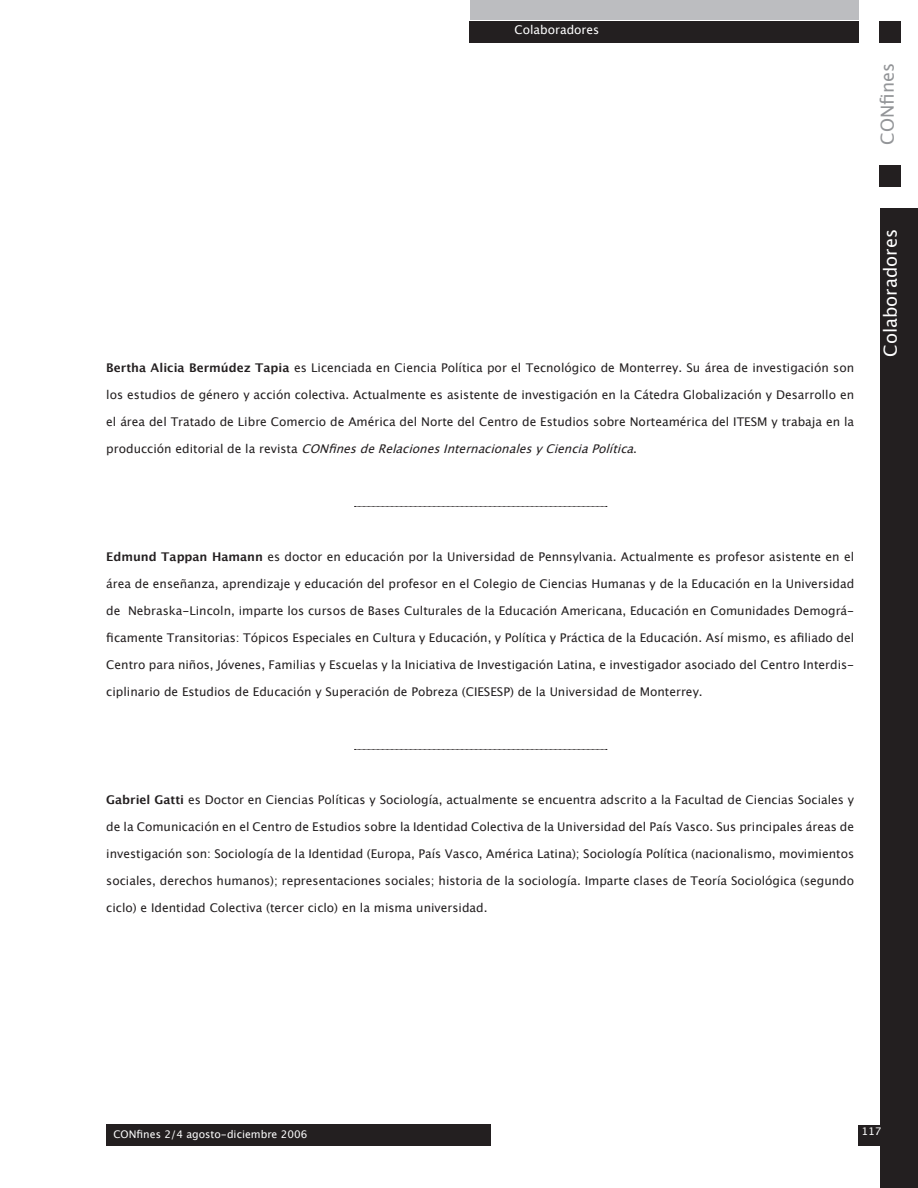
<style>
.page{position:relative;width:918px;height:1188px;background:#fff}
.page>*{position:absolute;margin:0;border:0;box-sizing:border-box;transform-origin:0 0}
.t1{font:18px "Lucida Grande";color:#fff}
.t2{font:18px "Lucida Grande";color:#939598}
.t3{font:12px "Lucida Grande";color:#231f20}
.t4{font:italic 12px "Lucida Grande";color:#231f20}
.t5{font:12px "Lucida Grande";color:#fff}
.t6{font:10.5px "Lucida Grande";color:#fdfdfd}
.s1{font-weight:700}
.s2{font-style:normal}
</style>
<div class="page">
<div style="left:880px;top:208px;width:38px;height:980px;background:#231f20"></div>
<div style="left:469px;top:21px;width:389px;height:21px;background:#231f20"></div>
<div style="left:470px;top:0;width:388px;height:19px;background:#bcbdc0"></div>
<div style="left:879px;top:21px;width:22px;height:21px;background:#231f20"></div>
<div style="left:879px;top:166px;width:22px;height:21px;background:#231f20"></div>
<div style="left:106px;top:1124px;width:385px;height:21px;background:#231f20"></div>
<div style="left:858px;top:1125px;width:42px;height:20px;background:#231f20"></div>
<svg style="left:355px;top:506px;width:252px;height:1px"></svg>
<svg style="left:355px;top:749px;width:252px;height:1px"></svg>
<p class="t5" style="left:515px;top:22px;width:86px">Colaboradores</p>
<h1 class="t2" style="left:877px;top:145px;width:83px;rotate:-90deg">CONfines</h1>
<p class="t3" style="left:106px;top:361px;width:749px"><span class="s1">Bertha Alicia Bermúdez Tapia</span> es Licenciada en Ciencia Política por el Tecnológico de Monterrey. Su área de investigación son</p>
<p class="t3" style="left:106px;top:388px;width:749px">los estudios de género y acción colectiva. Actualmente es asistente de investigación en la Cátedra Globalización y Desarrollo en</p>
<p class="t3" style="left:106px;top:415px;width:749px">el área del Tratado de Libre Comercio de América del Norte del Centro de Estudios sobre Norteamérica del ITESM y trabaja en la</p>
<p class="t4" style="left:106px;top:442px;width:535px"><span class="s2">p r o d u c c i ó n e d i t o r i a l d e l a r e v i s t a</span> CONfinesdeRelacionesInternacionalesyCienciaPolítica<span class="s2">.</span></p>
<h1 class="t1" style="left:880px;top:357px;width:129px;rotate:-90deg">Colaboradores</h1>
<p class="t3" style="left:106px;top:550px;width:749px"><span class="s1">Edmund Tappan Hamann</span> es doctor en educación por la Universidad de Pennsylvania. Actualmente es profesor asistente en el</p>
<p class="t3" style="left:106px;top:577px;width:749px">área de enseñanza, aprendizaje y educación del profesor en el Colegio de Ciencias Humanas y de la Educación en la Universidad</p>
<p class="t3" style="left:106px;top:604px;width:749px">de Nebraska-Lincoln, imparte los cursos de Bases Culturales de la Educación Americana, Educación en Comunidades Demográ-</p>
<p class="t3" style="left:106px;top:631px;width:749px">ficamente Transitorias: Tópicos Especiales en Cultura y Educación, y Política y Práctica de la Educación. Así mismo, es afiliado del</p>
<p class="t3" style="left:106px;top:658px;width:749px">Centro para niños, Jóvenes, Familias y Escuelas y la Iniciativa de Investigación Latina, e investigador asociado del Centro Interdis-</p>
<p class="t3" style="left:106px;top:685px;width:598px">ciplinario de Estudios de Educación y Superación de Pobreza (CIESESP) de la Universidad de Monterrey.</p>
<p class="t3" style="left:106px;top:793px;width:749px"><span class="s1">Gabriel Gatti</span> es Doctor en Ciencias Políticas y Sociología, actualmente se encuentra adscrito a la Facultad de Ciencias Sociales y</p>
<p class="t3" style="left:106px;top:820px;width:749px">de la Comunicación en el Centro de Estudios sobre la Identidad Colectiva de la Universidad del País Vasco. Sus principales áreas de</p>
<p class="t3" style="left:106px;top:847px;width:749px">investigación son: Sociología de la Identidad (Europa, País Vasco, América Latina); Sociología Política (nacionalismo, movimientos</p>
<p class="t3" style="left:106px;top:874px;width:749px">sociales, derechos humanos); representaciones sociales; historia de la sociología. Imparte clases de Teoría Sociológica (segundo</p>
<p class="t3" style="left:106px;top:901px;width:383px">ciclo) e Identidad Colectiva (tercer ciclo) en la misma universidad.</p>
<p class="t6" style="left:113px;top:1129px;width:196px">CONfines 2/4 agosto-diciembre 2006</p>
<p class="t6" style="left:862px;top:1126px;width:21px">117</p>
</div>
